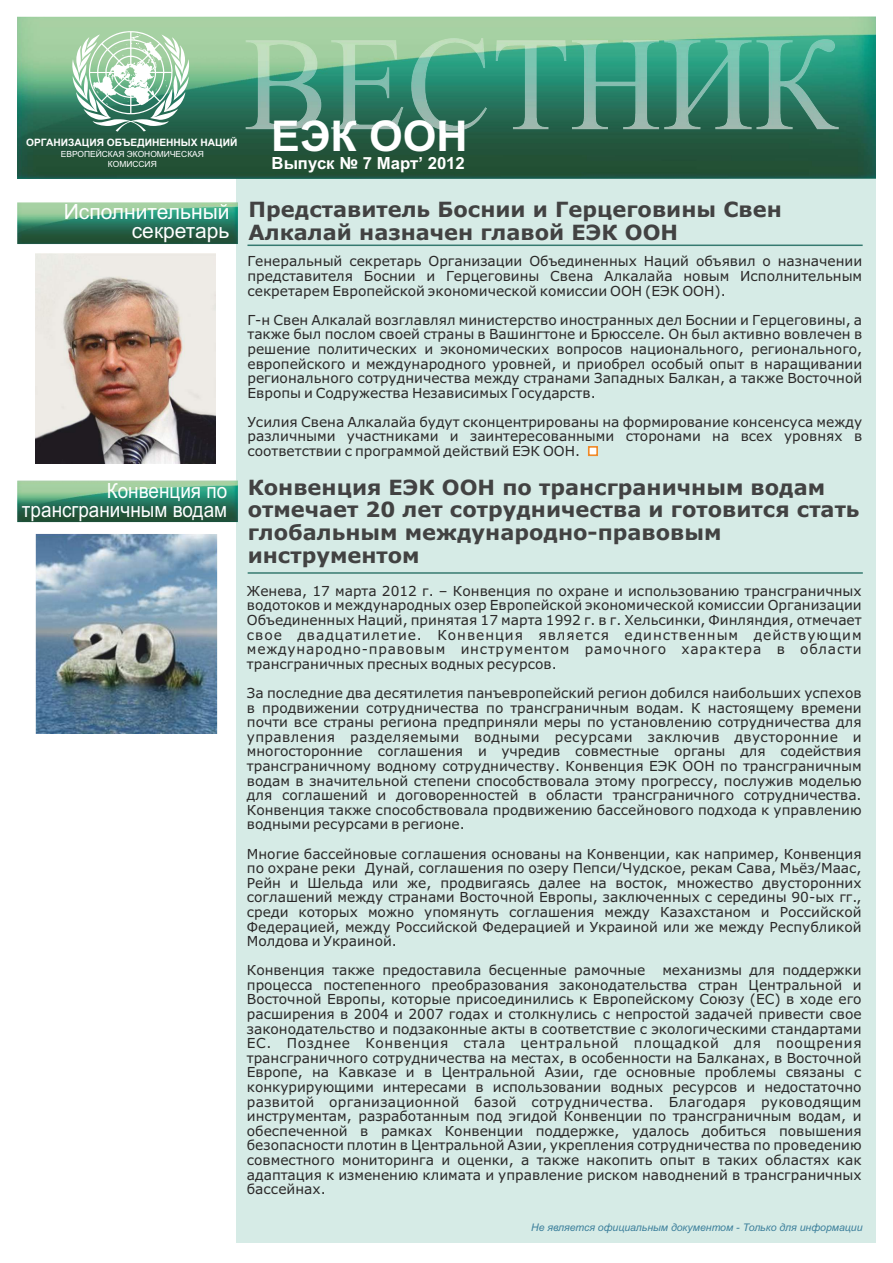
<style>
.page{position:relative;width:893px;height:1263px;background:#fff}
.page>*{position:absolute;margin:0;border:0;box-sizing:border-box;transform-origin:0 0}
.t1{font:700 42.45px "Arial";color:#fff}
.t2{font:700 21px/22.8px "Verdana";color:#424242}
.t3{font:21px/18.9px "Arial";color:#fff;text-align:right;scale:.9 1}
.t4{font:21px/18.9px "Arial";color:#fff;text-align:right}
.t5{font:700 16.8px "Arial";color:#fff}
.t6{font:13.8px/14.5px "Verdana";color:#2b2929;text-align:justify}
.t7{font:italic 10.5px "Arial";color:#3d809c}
.t8{font:700 10.2px "Arial";color:#fff}
.t9{font:8.4px/9.4px "Arial";color:#fff;text-align:center}
</style>
<div class="page">
<div style="left:236px;top:35px;width:640px;height:1207px;background:#d6ebe6"></div>
<img style="left:17px;top:17px;width:859px;height:162px">
<svg style="left:72px;top:31px;width:117px;height:100px"></svg>
<svg style="left:588px;top:446px;width:10px;height:11px"></svg>
<hr style="left:247px;top:245px;width:616px;height:1px;background:#367a70">
<hr style="left:248px;top:572px;width:615px;height:2px;background:#367a70">
<img style="left:246px;top:38px;width:506px;height:93px">
<img style="left:35px;top:254px;width:181px;height:209px">
<img style="left:36px;top:534px;width:181px;height:200px">
<img style="left:17px;top:202px;width:221px;height:42px">
<img style="left:17px;top:480px;width:221px;height:42px">
<h1 class="t1" style="left:271px;top:120px;width:198px">ЕЭК ООН</h1>
<p class="t8" style="left:26px;top:139px;width:213px">ОРГАНИЗАЦИЯ ОБЪЕДИНЕННЫХ НАЦИЙ</p>
<p class="t9" style="left:61px;top:151px;width:145px">ЕВРОПЕЙСКАЯ ЭКОНОМИЧЕСКАЯ<br>КОМИССИЯ</p>
<p class="t5" style="left:272px;top:157px;width:195px">Выпуск № 7 Март’ 2012</p>
<h2 class="t4" style="left:64px;top:204px;width:167px">Исполнительный секретарь</h2>
<h2 class="t3" style="left:22px;top:483px;width:230px">Конвенция по трансграничным водам</h2>
<h2 class="t2" style="left:249px;top:199px;width:535px">Представитель Боснии и Герцеговины Свен<br>Алкалай назначен главой ЕЭК ООН</h2>
<p class="t6" style="left:247px;top:255px;width:616px">Генеральный секретарь Организации Объединенных Наций объявил о назначении представителя Боснии и Герцеговины Свена Алкалайа новым Исполнительным секретарем Европейской экономической комиссии ООН (ЕЭК ООН).</p>
<p class="t6" style="left:247px;top:314px;width:616px">Г-н Свен Алкалай возглавлял министерство иностранных дел Боснии и Герцеговины, а также был послом своей страны в Вашингтоне и Брюсселе. Он был активно вовлечен в решение политических и экономических вопросов национального, регионального, европейского и международного уровней, и приобрел особый опыт в наращивании регионального сотрудничества между странами Западных Балкан, а также Восточной Европы и Содружества Независимых Государств.</p>
<p class="t6" style="left:247px;top:416px;width:616px">Усилия Свена Алкалайа будут сконцентрированы на формирование консенсуса между различными участниками и заинтересованными сторонами на всех уровнях в соответствии с программой действий ЕЭК ООН.</p>
<h2 class="t2" style="left:248px;top:477px;width:613px">Конвенция ЕЭК ООН по трансграничным водам отмечает 20 лет сотрудничества и готовится стать глобальным международно-правовым инструментом</h2>
<p class="t6" style="left:247px;top:585px;width:616px">Женева, 17 марта 2012 г. – Конвенция по охране и использованию трансграничных водотоков и международных озер Европейской экономической комиссии Организации Объединенных Наций, принятая 17 марта 1992 г. в г. Хельсинки, Финляндия, отмечает свое двадцатилетие. Конвенция является единственным действующим международно-правовым инструментом рамочного характера в области трансграничных пресных водных ресурсов.</p>
<p class="t6" style="left:247px;top:687px;width:616px">За последние два десятилетия панъевропейский регион добился наибольших успехов в продвижении сотрудничества по трансграничным водам. К настоящему времени почти все страны региона предприняли меры по установлению сотрудничества для управления разделяемыми водными ресурсами заключив двусторонние и многосторонние соглашения и учредив совместные органы для содействия трансграничному водному сотрудничеству. Конвенция ЕЭК ООН по трансграничным водам в значительной степени способствовала этому прогрессу, послужив моделью для соглашений и договоренностей в области трансграничного сотрудничества.<br>Конвенция также способствовала продвижению бассейнового подхода к управлению водными ресурсами в регионе.</p>
<p class="t6" style="left:247px;top:847px;width:616px">Многие бассейновые соглашения основаны на Конвенции, как например, Конвенция по охране реки Дунай, соглашения по озеру Пепси/Чудское, рекам Сава, Мьёз/Маас, Рейн и Шельда или же, продвигаясь далее на восток, множество двусторонних соглашений между странами Восточной Европы, заключенных с середины 90-ых гг., среди которых можно упомянуть соглашения между Казахстаном и Российской Федерацией, между Российской Федерацией и Украиной или же между Республикой Молдова и Украиной.</p>
<p class="t6" style="left:247px;top:964px;width:616px">Конвенция также предоставила бесценные рамочные механизмы для поддержки процесса постепенного преобразования законодательства стран Центральной и Восточной Европы, которые присоединились к Европейскому Союзу (ЕС) в ходе его расширения в 2004 и 2007 годах и столкнулись с непростой задачей привести свое законодательство и подзаконные акты в соответствие с экологическими стандартами ЕС. Позднее Конвенция стала центральной площадкой для поощрения трансграничного сотрудничества на местах, в особенности на Балканах, в Восточной Европе, на Кавказе и в Центральной Азии, где основные проблемы связаны с конкурирующими интересами в использовании водных ресурсов и недостаточно развитой организационной базой сотрудничества. Благодаря руководящим инструментам, разработанным под эгидой Конвенции по трансграничным водам, и обеспеченной в рамках Конвенции поддержке, удалось добиться повышения безопасности плотин в Центральной Азии, укрепления сотрудничества по проведению совместного мониторинга и оценки, а также накопить опыт в таких областях как адаптация к изменению климата и управление риском наводнений в трансграничных бассейнах.</p>
<p class="t7" style="left:531px;top:1223px;width:333px">Не является официальным документом - Только для информации</p>
</div>
